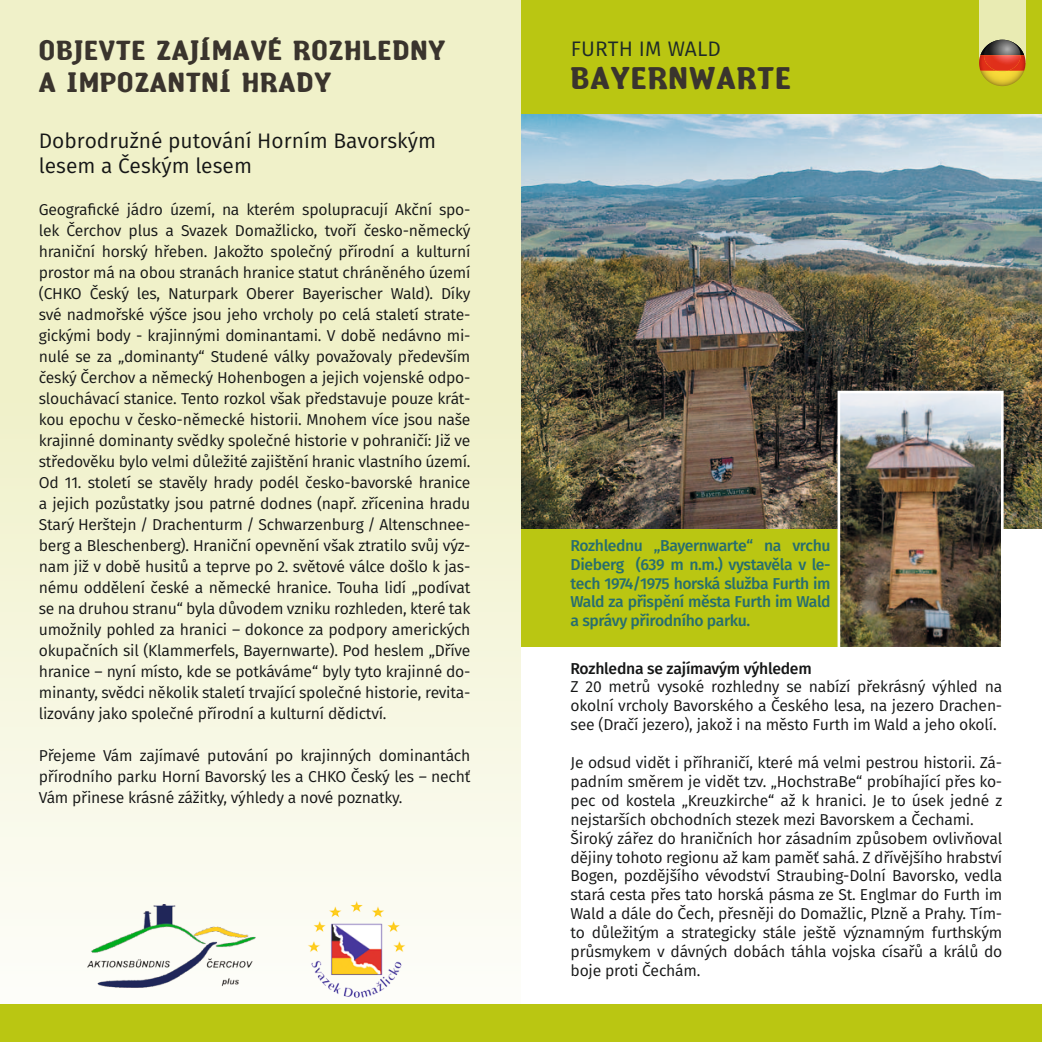
<style>
.page{position:relative;width:1042px;height:1042px;background:#fff}
.page>*{position:absolute;margin:0;border:0;box-sizing:border-box;transform-origin:0 0}
.t1{font:29.75px "Amoebia Drop";color:#3a342d}
.t2{font:26.25px/31.5px "Amoebia Drop";letter-spacing:.05em;color:#3a342d}
.t3{font:21px/25.2px "Fira Sans";color:#151616}
.t4{font:21px "Fira Sans";letter-spacing:.01em;color:#1d2929}
.t5{font:15.75px/21px "Fira Sans";letter-spacing:-.015em;color:#151616;text-align:justify}
.t6{font:500 15.75px/18.9px "Fira Sans";letter-spacing:-.025em;color:#276d6f;text-align:justify}
.t7{font:500 15.75px "Fira Sans";letter-spacing:-.015em;color:#151616}
</style>
<div class="page">
<div style="left:521px;top:528px;width:316px;height:118px;background:#bac612"></div>
<div style="left:521px;top:0;width:521px;height:136px;background:#bac612"></div>
<div style="left:0;top:0;width:521px;height:1042px;background:linear-gradient(to bottom,#edeebd,#fcfcf4)"></div>
<img style="left:521px;top:114px;width:521px;height:414px">
<img style="left:841px;top:395px;width:158px;height:250px">
<div style="left:837px;top:391px;width:166px;height:258px;border:3px solid #fff"></div>
<div style="left:521px;top:1004px;width:521px;height:38px;background:#bac612"></div>
<div style="left:0;top:1004px;width:521px;height:38px;background:#bac612"></div>
<div style="left:979px;top:0;width:46px;height:63px;background:#e9ebb3"></div>
<img style="left:979px;top:48px;width:46px;height:23px">
<img style="left:980px;top:71px;width:27px;height:7px">
<img style="left:984px;top:40px;width:36px;height:15px">
<img style="left:984px;top:55px;width:30px;height:16px">
<img style="left:87px;top:904px;width:172px;height:83px">
<img style="left:291px;top:883px;width:131px;height:121px">
<h2 class="t2" style="left:39px;top:35px;width:408px">OBJEVTE ZAJÍMAVÉ ROZHLEDNY<br>A IMPOZANTNÍ HRADY</h2>
<h3 class="t3" style="left:39px;top:128px;width:399px">Dobrodružné putování Horním Bavorským lesem a Českým lesem</h3>
<p class="t5" style="left:39px;top:199px;width:433px">Geografické jádro území, na kterém spolupracují Akční spo&shy;lek Čerchov plus a Svazek Domažlicko, tvoří česko-německý hraniční horský hřeben. Jakožto společný přírodní a kulturní prostor má na obou stranách hranice statut chráněného území (CHKO Český les, Naturpark Oberer Bayerischer Wald). Díky své nadmořské výšce jsou jeho vrcholy po celá staletí strate&shy;gickými body - krajinnými dominantami. V době nedávno mi&shy;nulé se za „dominanty“ Studené války považovaly především český Čerchov a německý Hohenbogen a jejich vojenské odpo&shy;slouchávací stanice. Tento rozkol však představuje pouze krát&shy;kou epochu v česko-německé historii. Mnohem více jsou naše krajinné dominanty svědky společné historie v pohraničí: Již ve středověku bylo velmi důležité zajištění hranic vlastního území.<br>Od 11. století se stavěly hrady podél česko-bavorské hranice a jejich pozůstatky jsou patrné dodnes (např. zřícenina hradu Starý Herštejn / Drachenturm / Schwarzenburg / Altenschnee&shy;berg a Bleschenberg). Hraniční opevnění však ztratilo svůj výz&shy;nam již v době husitů a teprve po 2. světové válce došlo k jas&shy;nému oddělení české a německé hranice. Touha lidí „podívat se na druhou stranu“ byla důvodem vzniku rozhleden, které tak umožnily pohled za hranici – dokonce za podpory amerických okupačních sil (Klammerfels, Bayernwarte). Pod heslem „Dříve hranice – nyní místo, kde se potkáváme“ byly tyto krajinné do&shy;minanty, svědci několik staletí trvající společné historie, revita&shy;lizovány jako společné přírodní a kulturní dědictví.</p>
<p class="t5" style="left:39px;top:745px;width:433px">Přejeme Vám zajímavé putování po krajinných dominantách přírodního parku Horní Bavorský les a CHKO Český les – nechť Vám přinese krásné zážitky, výhledy a nové poznatky.</p>
<h3 class="t4" style="left:571px;top:34px;width:148px">Furth im Wald</h3>
<h1 class="t1" style="left:570px;top:62px;width:21px">BAYERN</h1>
<h1 class="t1" style="left:689px;top:62px;width:47px">WARTE</h1>
<p class="t6" style="left:570px;top:536px;width:261px">Rozhlednu „Bayernwarte“ na vrchu Dieberg (639 m n.m.) vystavěla v le&shy;tech 1974/1975 horská služba Furth im Wald za přispění města Furth im Wald a správy přirodního parku.</p>
<p class="t7" style="left:570px;top:657px;width:243px">Rozhledna se zajímavým výhledem</p>
<p class="t5" style="left:570px;top:677px;width:433px;line-height:18.9px">Z 20 metrů vysoké rozhledny se nabízí překrásný výhled na okolní vrcholy Bavorského a Českého lesa, na jezero Drachen&shy;see (Dračí jezero), jakož i na město Furth im Wald a jeho okolí.</p>
<p class="t5" style="left:570px;top:753px;width:433px;line-height:18.9px;text-align:left">Je odsud vidět i příhraničí, které má velmi pestrou historii. Zá&shy;padním směrem je vidět tzv. „HochstraBe“ probíhající přes ko&shy;pec od kostela „Kreuzkirche“ až k hranici. Je to úsek jedné z nejstarších obchodních stezek mezi Bavorskem a Čechami.<br>Široký zářez do hraničních hor zásadním způsobem ovlivňoval dějiny tohoto regionu až kam paměť sahá. Z dřívějšího hrabství Bogen, pozdějšího vévodství Straubing-Dolní Bavorsko, vedla stará cesta přes tato horská pásma ze St. Englmar do Furth im Wald a dále do Čech, přesněji do Domažlic, Plzně a Prahy. Tím&shy;to důležitým a strategicky stále ještě významným furthským průsmykem v dávných dobách táhla vojska císařů a králů do boje proti Čechám.</p>
</div>
